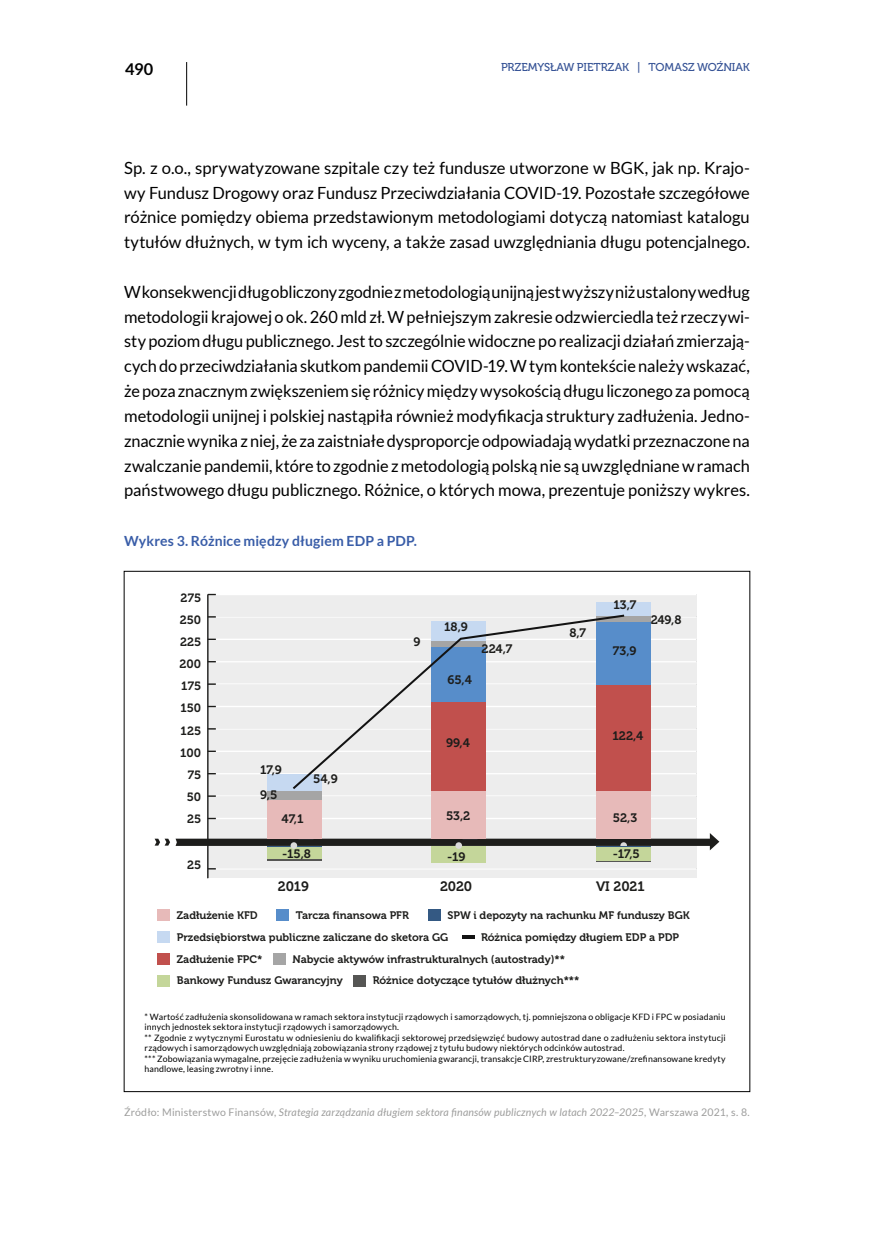
<style>
.page{position:relative;width:874px;height:1241px;background:#fff}
.page>*{position:absolute;margin:0;border:0;box-sizing:border-box;transform-origin:0 0}
.t1{font:16.8px/24.8px "Lato";letter-spacing:-.005em;color:#000;text-align:justify}
.t2{font:700 16.28px "Lato";color:#000}
.t3{font:700 14px "Lato";letter-spacing:.005em;color:#395da8}
.t4{font:13.65px "Museo 700";letter-spacing:-.005em;color:#1d1d1b}
.t5{font:12.25px/25.2px "Museo 700";letter-spacing:-.005em;color:#1d1d1b}
.t6{font:11.9px "Museo 700";letter-spacing:.005em;color:#1d1d1b}
.t7{font:11.38px "Museo 500";letter-spacing:-.005em;color:#355295}
.t8{font:10.85px "Museo 700";color:#1d1d1b}
.t9{font:italic 10.5px "Lato";letter-spacing:.015em;color:#9d9d9c}
.t10{font:8.75px/10.5px "Lato";letter-spacing:.015em;color:#000}
.s1{font-style:normal}
</style>
<div class="page">
<hr style="left:186px;top:62px;width:1px;height:44px;background:#000">
<div style="left:207px;top:595px;width:489px;height:283px;background:#ededed"></div>
<hr style="left:216px;top:817px;width:480px;height:2px;background:#fff">
<hr style="left:216px;top:868px;width:480px;height:1px;background:#fff">
<hr style="left:216px;top:795px;width:480px;height:1px;background:#fff">
<hr style="left:216px;top:773px;width:480px;height:1px;background:#fff">
<hr style="left:216px;top:750px;width:480px;height:1px;background:#fff">
<hr style="left:216px;top:728px;width:480px;height:1px;background:#fff">
<hr style="left:216px;top:705px;width:480px;height:2px;background:#fff">
<hr style="left:216px;top:683px;width:480px;height:1px;background:#fff">
<hr style="left:216px;top:661px;width:480px;height:1px;background:#fff">
<hr style="left:216px;top:638px;width:480px;height:2px;background:#fff">
<hr style="left:216px;top:616px;width:480px;height:1px;background:#fff">
<hr style="left:207px;top:594px;width:1px;height:284px;background:#1d1d1b">
<svg style="left:208px;top:817px;width:8px;height:2px"></svg>
<svg style="left:208px;top:705px;width:8px;height:2px"></svg>
<svg style="left:208px;top:638px;width:8px;height:2px"></svg>
<svg style="left:208px;top:593px;width:8px;height:2px"></svg>
<svg style="left:154px;top:832px;width:565px;height:18px"></svg>
<hr style="left:267px;top:859px;width:54px;height:1px;background:#565654">
<hr style="left:596px;top:860px;width:54px;height:2px;background:#565654">
<hr style="left:267px;top:845px;width:54px;height:2px;background:#345983">
<hr style="left:431px;top:845px;width:54px;height:2px;background:#345983">
<hr style="left:596px;top:845px;width:54px;height:2px;background:#345983">
<div style="left:267px;top:799px;width:54px;height:39px;background:#e7bab9"></div>
<div style="left:267px;top:847px;width:54px;height:12px;background:#c4d69a"></div>
<div style="left:431px;top:846px;width:54px;height:17px;background:#c4d69a"></div>
<div style="left:596px;top:847px;width:54px;height:13px;background:#c4d69a"></div>
<div style="left:267px;top:790px;width:54px;height:9px;background:#a5a5a5"></div>
<div style="left:267px;top:774px;width:54px;height:16px;background:#c6d9f1"></div>
<div style="left:431px;top:790px;width:54px;height:48px;background:#e7bab9"></div>
<div style="left:596px;top:790px;width:54px;height:48px;background:#e7bab9"></div>
<div style="left:596px;top:684px;width:54px;height:106px;background:#c1504d"></div>
<div style="left:596px;top:621px;width:54px;height:63px;background:#578dca"></div>
<div style="left:596px;top:615px;width:54px;height:6px;background:#a5a5a5"></div>
<div style="left:596px;top:602px;width:54px;height:13px;background:#c6d9f1"></div>
<div style="left:290px;top:842px;width:7px;height:6px;background:#dadada;border-radius:50%"></div>
<div style="left:455px;top:842px;width:7px;height:6px;background:#dadada;border-radius:50%"></div>
<div style="left:158px;top:909px;width:12px;height:11px;background:#e7bab9"></div>
<div style="left:158px;top:975px;width:12px;height:11px;background:#c4d69a"></div>
<div style="left:353px;top:975px;width:13px;height:11px;background:#565654"></div>
<div style="left:158px;top:953px;width:12px;height:11px;background:#c1504d"></div>
<div style="left:273px;top:953px;width:12px;height:11px;background:#a5a5a5"></div>
<div style="left:158px;top:931px;width:12px;height:11px;background:#c6d9f1"></div>
<hr style="left:462px;top:935px;width:12px;height:4px;background:#131313">
<div style="left:276px;top:909px;width:12px;height:11px;background:#578dca"></div>
<div style="left:428px;top:909px;width:12px;height:11px;background:#345983"></div>
<svg style="left:290px;top:614px;width:336px;height:177px"></svg>
<p class="t2" style="left:125px;top:60px;width:30px">490</p>
<p class="t7" style="left:500px;top:60px;width:250px">PRZEMYSŁAW PIETRZAK | TOMASZ WOŹNIAK</p>
<p class="t1" style="left:124px;top:155px;width:627px">Sp. z o.o., sprywatyzowane szpitale czy też fundusze utworzone w BGK, jak np. Krajo&shy;wy Fundusz Drogowy oraz Fundusz Przeciwdziałania COVID-19. Pozostałe szczegółowe różnice pomiędzy obiema przedstawionym metodologiami dotyczą natomiast katalogu tytułów dłużnych, w tym ich wyceny, a także zasad uwzględniania długu potencjalnego.</p>
<p class="t1" style="left:124px;top:279px;width:627px">W konsekwencji dług obliczony zgodnie z metodologią unijną jest wyższy niż ustalony według metodologii krajowej o ok. 260 mld zł. W pełniejszym zakresie odzwierciedla też rzeczywi&shy;sty poziom długu publicznego. Jest to szczególnie widoczne po realizacji działań zmierzają&shy;cych do przeciwdziałania skutkom pandemii COVID-19. W tym kontekście należy wskazać, że poza znacznym zwiększeniem się różnicy między wysokością długu liczonego za pomocą metodologii unijnej i polskiej nastąpiła również modyfikacja struktury zadłużenia. Jedno&shy;znacznie wynika z niej, że za zaistniałe dysproporcje odpowiadają wydatki przeznaczone na zwalczanie pandemii, które to zgodnie z metodologią polską nie są uwzględniane w ramach państwowego długu publicznego. Różnice, o których mowa, prezentuje poniższy wykres.</p>
<p class="t3" style="left:124px;top:533px;width:294px">Wykres 3. Różnice między długiem EDP a PDP.</p>
<p class="t6" style="left:180px;top:591px;width:22px">275</p>
<p class="t6" style="left:180px;top:613px;width:23px">250</p>
<p class="t6" style="left:180px;top:635px;width:23px">225</p>
<p class="t6" style="left:179px;top:657px;width:23px">200</p>
<p class="t6" style="left:181px;top:679px;width:22px">175</p>
<p class="t6" style="left:180px;top:701px;width:22px">150</p>
<p class="t6" style="left:180px;top:723px;width:22px">125</p>
<p class="t6" style="left:180px;top:745px;width:23px">100</p>
<p class="t6" style="left:187px;top:768px;width:15px">75</p>
<p class="t6" style="left:187px;top:790px;width:16px">50</p>
<p class="t6" style="left:187px;top:812px;width:16px">25</p>
<p class="t6" style="left:187px;top:858px;width:16px">25</p>
<p class="t5" style="left:260px;top:757px;width:23px">17,9<br>9,5</p>
<p class="t5" style="left:313px;top:765px;width:26px">54,9</p>
<p class="t5" style="left:281px;top:806px;width:24px">47,1</p>
<p class="t5" style="left:282px;top:841px;width:30px">-15,8</p>
<p class="t5" style="left:413px;top:629px;width:9px">9</p>
<p class="t5" style="left:444px;top:613px;width:25px">18,9</p>
<p class="t5" style="left:447px;top:667px;width:26px">65,4</p>
<p class="t5" style="left:481px;top:635px;width:32px">224,7</p>
<p class="t5" style="left:446px;top:729px;width:25px">99,4</p>
<p class="t5" style="left:446px;top:803px;width:26px">53,2</p>
<p class="t5" style="left:447px;top:843px;width:20px">-19</p>
<p class="t5" style="left:569px;top:620px;width:18px">8,7</p>
<p class="t5" style="left:613px;top:592px;width:24px">13,7</p>
<p class="t5" style="left:612px;top:638px;width:25px">73,9</p>
<p class="t5" style="left:650px;top:607px;width:32px">249,8</p>
<p class="t5" style="left:612px;top:723px;width:33px">122,4</p>
<p class="t5" style="left:612px;top:805px;width:26px">52,3</p>
<p class="t5" style="left:612px;top:841px;width:28px">-17,5</p>
<p class="t4" style="left:278px;top:878px;width:32px">2019</p>
<p class="t4" style="left:440px;top:878px;width:34px">2020</p>
<p class="t4" style="left:595px;top:878px;width:50px">VI 2021</p>
<p class="t8" style="left:177px;top:908px;width:82px">Zadłużenie KFD</p>
<p class="t8" style="left:295px;top:908px;width:115px">Tarcza finansowa PFR</p>
<p class="t8" style="left:447px;top:908px;width:243px">SPW i depozyty na rachunku MF funduszy BGK</p>
<p class="t8" style="left:177px;top:930px;width:273px">Przedsiębiorstwa publiczne zaliczane do sketora GG</p>
<p class="t8" style="left:481px;top:930px;width:199px">Różnica pomiędzy długiem EDP a PDP</p>
<p class="t8" style="left:177px;top:952px;width:87px">Zadłużenie FPC*</p>
<p class="t8" style="left:292px;top:952px;width:274px">Nabycie aktywów infrastrukturalnych (autostrady)**</p>
<p class="t8" style="left:177px;top:974px;width:167px">Bankowy Fundusz Gwarancyjny</p>
<p class="t8" style="left:372px;top:974px;width:208px">Różnice dotyczące tytułów dłużnych***</p>
<p class="t10" style="left:144px;top:1011px;width:582px">* Wartość zadłużenia skonsolidowana w ramach sektora instytucji rządowych i samorządowych, tj. pomniejszona o obligacje KFD i FPC w posiadaniu innych jednostek sektora instytucji rządowych i samorządowych.<br>** Zgodnie z wytycznymi Eurostatu w odniesieniu do kwalifikacji sektorowej przedsięwzięć budowy autostrad dane o zadłużeniu sektora instytucji rządowych i samorządowych uwzględniają zobowiązania strony rządowej z tytułu budowy niektórych odcinków autostrad.<br>*** Zobowiązania wymagalne, przejęcie zadłużenia w wyniku uruchomienia gwarancji, transakcje CIRP, zrestrukturyzowane/zrefinansowane kredyty handlowe, leasing zwrotny i inne.</p>
<p class="t9" style="left:124px;top:1106px;width:627px"><span class="s1">Źródło: Ministerstwo Finansów,</span> Strategia zarządzania długiem sektora finansów publicznych w latach 2022–2025<span class="s1">, Warszawa 2021, s. 8.</span></p>
</div>
